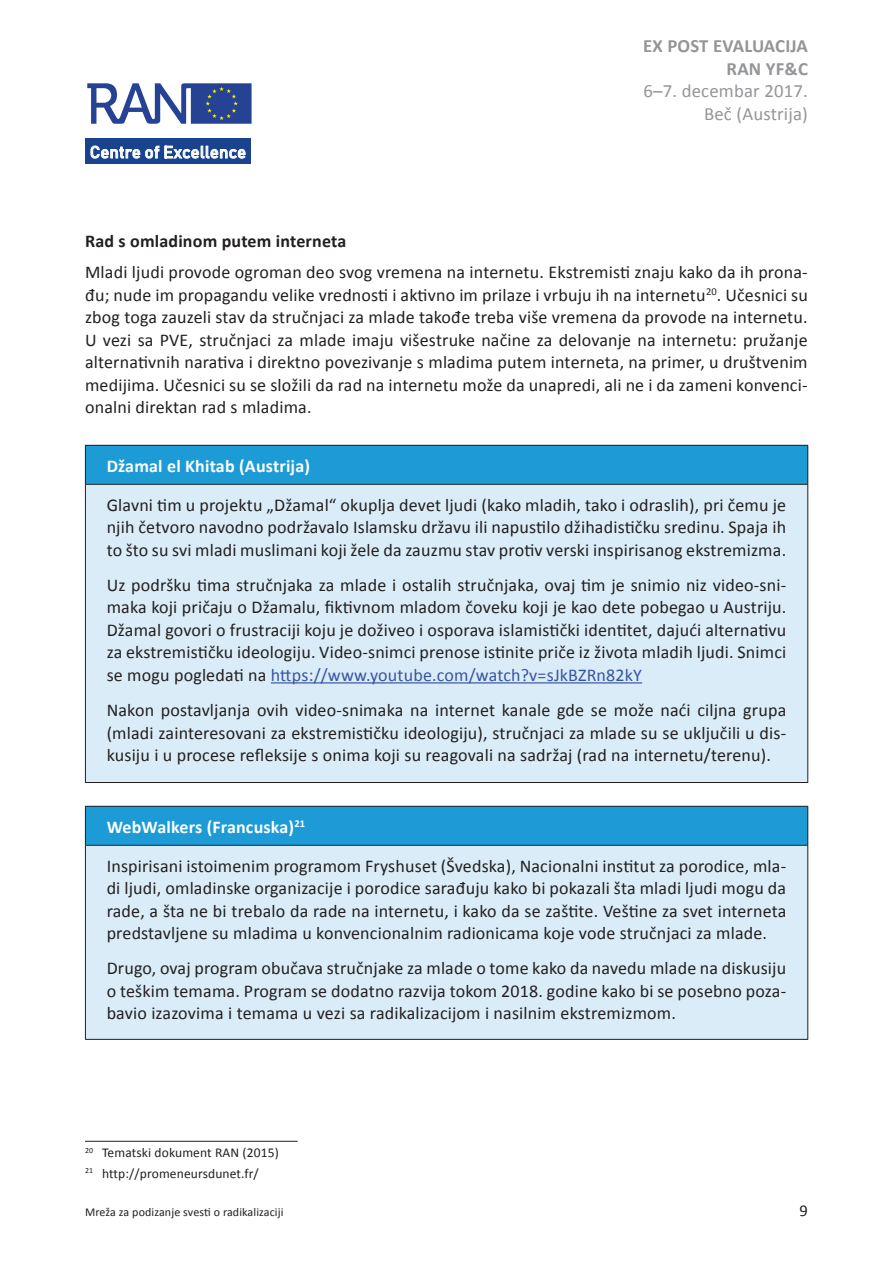
<style>
.page{position:relative;width:893px;height:1263px;background:#fff}
.page>*{position:absolute;margin:0;border:0;box-sizing:border-box;transform-origin:0 0}
.t1{font:18.75px/22.5px "Calibri";letter-spacing:.01em;color:#939598;text-align:right}
.t2{font:700 18.75px/22.5px "Calibri";letter-spacing:.01em;color:#939598;text-align:right}
.t3{font:18px/22.5px "Calibri";letter-spacing:.01em;color:#231f20;text-align:justify}
.t4{font:700 18px "Calibri";letter-spacing:.01em;color:#231f20}
.t5{font:700 18px "Calibri";letter-spacing:.01em;color:#fff}
.t6{font:16.8px "Bahnschrift";letter-spacing:.01em;color:#fff}
.t7{font:16.5px "Calibri";color:#231f20}
.t8{font:13.5px/20.4px "Calibri";letter-spacing:.01em;color:#231f20}
.t9{font:12px "Calibri";letter-spacing:.01em;color:#231f20}
.s1{color:#3854a4}
.s2{font-weight:700;color:#fff}
</style>
<div class="page">
<svg style="left:87px;top:83px;width:165px;height:41px"></svg>
<div style="left:85px;top:139px;width:166px;height:25px;background:#19438f"></div>
<svg style="left:91px;top:146px;width:68px;height:12px"></svg>
<svg style="left:165px;top:146px;width:80px;height:12px"></svg>
<div style="left:85px;top:445px;width:723px;height:39px;background:#1c9bd7"></div>
<div style="left:85px;top:484px;width:723px;height:298px;background:#d9ecf7"></div>
<hr style="left:85px;top:445px;width:723px;height:1px;background:#231f20">
<hr style="left:85px;top:446px;width:1px;height:38px;background:#231f20">
<hr style="left:807px;top:446px;width:1px;height:38px;background:#231f20">
<hr style="left:85px;top:484px;width:723px;height:1px;background:#231f20">
<hr style="left:85px;top:485px;width:1px;height:297px;background:#231f20">
<hr style="left:807px;top:485px;width:1px;height:297px;background:#231f20">
<hr style="left:85px;top:782px;width:723px;height:1px;background:#231f20">
<hr style="left:271px;top:682px;width:371px;height:1px;background:#3854a4">
<div style="left:85px;top:806px;width:723px;height:39px;background:#1c9bd7"></div>
<div style="left:85px;top:845px;width:723px;height:194px;background:#d9ecf7"></div>
<hr style="left:85px;top:806px;width:723px;height:1px;background:#231f20">
<hr style="left:85px;top:807px;width:1px;height:38px;background:#231f20">
<hr style="left:807px;top:807px;width:1px;height:38px;background:#231f20">
<hr style="left:85px;top:845px;width:723px;height:1px;background:#231f20">
<hr style="left:85px;top:846px;width:1px;height:193px;background:#231f20">
<hr style="left:807px;top:846px;width:1px;height:193px;background:#231f20">
<hr style="left:85px;top:1039px;width:723px;height:1px;background:#231f20">
<hr style="left:85px;top:1141px;width:213px;height:1px;background:#231f20">
<p class="t6" style="left:90px;top:142px;width:158px">Centre of Excellence</p>
<p class="t2" style="left:643px;top:34px;width:166px">EX POST EVALUACIJA<br>RAN YF&amp;C</p>
<p class="t1" style="left:643px;top:79px;width:166px">6–7. decembar 2017.<br>Beč (Austrija)</p>
<p class="t4" style="left:85px;top:230px;width:263px">Rad s omladinom putem interneta</p>
<p class="t3" style="left:85px;top:260px;width:724px">Mladi ljudi provode ogroman deo svog vremena na internetu. Ekstremisti znaju kako da ih prona&shy;đu; nude im propagandu velike vrednosti i aktivno im prilaze i vrbuju ih na internetu<sup>20</sup>. Učesnici su zbog toga zauzeli stav da stručnjaci za mlade takođe treba više vremena da provode na internetu.<br>U vezi sa PVE, stručnjaci za mlade imaju višestruke načine za delovanje na internetu: pružanje alternativnih narativa i direktno povezivanje s mladima putem interneta, na primer, u društvenim medijima. Učesnici su se složili da rad na internetu može da unapredi, ali ne i da zameni konvenci&shy;onalni direktan rad s mladima.<sup>21</sup></p>
<p class="t5" style="left:107px;top:454px;width:205px">Džamal el Khitab (Austrija)</p>
<p class="t3" style="left:107px;top:492px;width:681px">Glavni tim u projektu „Džamal“ okuplja devet ljudi (kako mladih, tako i odraslih), pri čemu je njih četvoro navodno podržavalo Islamsku državu ili napustilo džihadističku sredinu. Spaja ih to što su svi mladi muslimani koji žele da zauzmu stav protiv verski inspirisanog ekstremizma.</p>
<p class="t3" style="left:107px;top:573px;width:681px">Uz podršku tima stručnjaka za mlade i ostalih stručnjaka, ovaj tim je snimio niz video-sni&shy;maka koji pričaju o Džamalu, fiktivnom mladom čoveku koji je kao dete pobegao u Austriju.<br>Džamal govori o frustraciji koju je doživeo i osporava islamistički identitet, dajući alternativu za ekstremističku ideologiju. Video-snimci prenose istinite priče iz života mladih ljudi. Snimci se mogu pogledati na <span class="s1">https://www.youtube.com/watch?v=sJkBZRn82kY</span></p>
<p class="t3" style="left:107px;top:698px;width:681px">Nakon postavljanja ovih video-snimaka na internet kanale gde se može naći ciljna grupa (mladi zainteresovani za ekstremističku ideologiju), stručnjaci za mlade su se uključili u dis&shy;kusiju i u procese refleksije s onima koji su reagovali na sadržaj (rad na internetu/terenu).</p>
<p class="t3" style="left:107px;top:806px;width:681px;line-height:39px"><span class="s2">WebWalkers (Francuska)</span><sup>21<br></sup>Inspirisani istoimenim programom Fryshuset (Švedska), Nacionalni institut za porodice, mla-</p>
<p class="t3" style="left:107px;top:876px;width:681px">di ljudi, omladinske organizacije i porodice sarađuju kako bi pokazali šta mladi ljudi mogu da rade, a šta ne bi trebalo da rade na internetu, i kako da se zaštite. Veštine za svet interneta predstavljene su mladima u konvencionalnim radionicama koje vode stručnjaci za mlade.</p>
<p class="t3" style="left:107px;top:956px;width:681px">Drugo, ovaj program obučava stručnjake za mlade o tome kako da navedu mlade na diskusiju o teškim temama. Program se dodatno razvija tokom 2018. godine kako bi se posebno poza&shy;bavio izazovima i temama u vezi sa radikalizacijom i nasilnim ekstremizmom.</p>
<p class="t8" style="left:85px;top:1142px;width:195px"><sup>20</sup> Tematski dokument RAN (2015)<br><sup>21</sup> http://promeneursdunet.fr/</p>
<p class="t9" style="left:85px;top:1205px;width:200px">Mreža za podizanje svesti o radikalizaciji</p>
<p class="t7" style="left:800px;top:1200px;width:10px">9</p>
</div>
